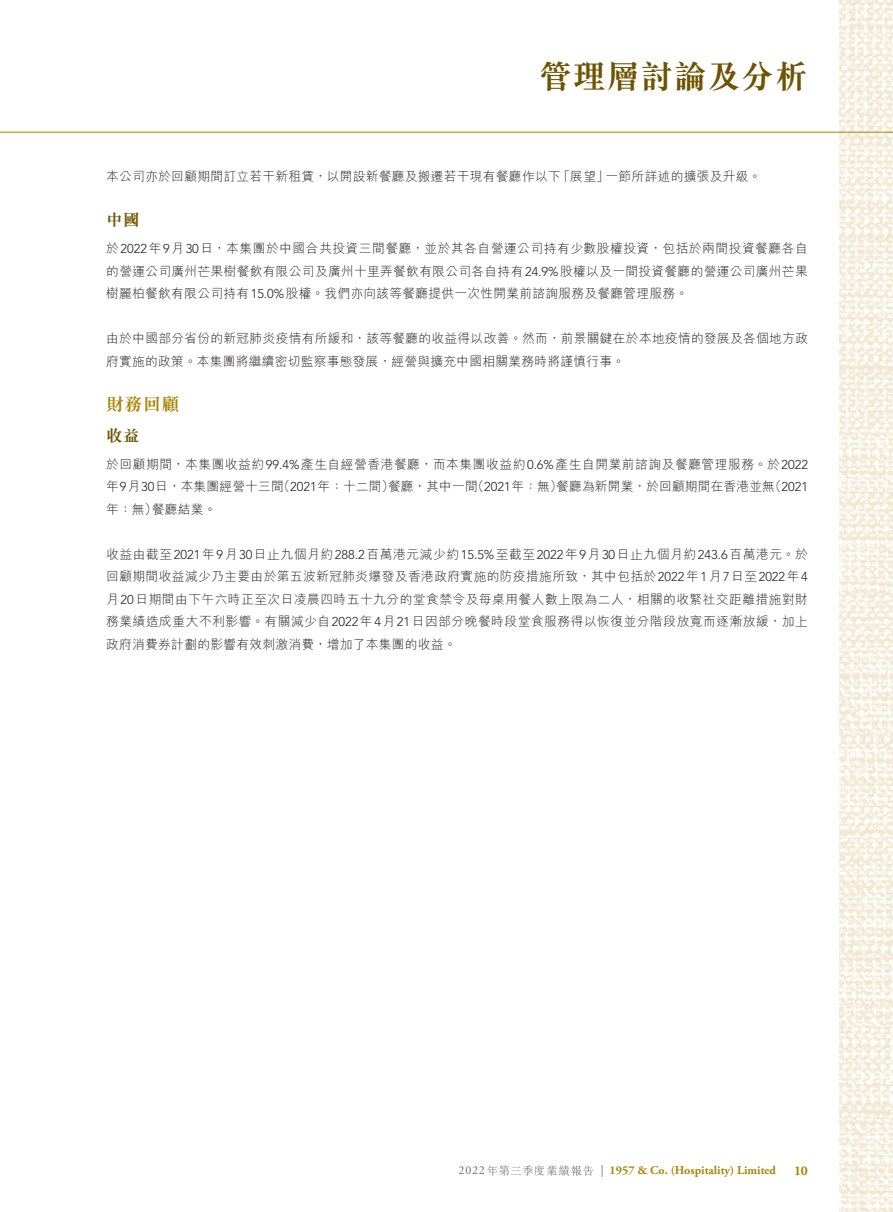
<style>
.page{position:relative;width:893px;height:1212px;background:#fff}
.page>*{position:absolute;margin:0;border:0;box-sizing:border-box;transform-origin:0 0}
.t1{font:700 33px "M Sung HK";letter-spacing:.02em;color:#6f5300}
._01_H1{font:700 18px "M Sung HK";color:#ad8504}
._02_H2{font:700 16.5px "M Sung HK";color:#6f5300}
.t2{font:700 13.5px "Adobe Garamond Pro";color:#ad8504}
._00_txt{font:300 12.75px/22.5px "M Hei HK";letter-spacing:.02em;color:#231f20;text-align:justify}
._00_txt-2{font:300 12.75px/22.5px "M Hei HK";letter-spacing:.04em;color:#231f20;text-align:right}
.t3{font:700 12px "Adobe Garamond Pro";color:#ad8504}
.t4{font:12px "Adobe Garamond Pro";color:#6c6d70}
.t5{font:300 11.25px "M Sung HK";letter-spacing:.065em;color:#6c6d70}
.s1{font-family:"Avenir LT Std"}
.s2{font-family:"Adobe Garamond Pro";font-weight:400;font-size:12px}
</style>
<div class="page">
<img style="left:840px;top:0;width:53px;height:1212px">
<hr style="left:0;top:132px;width:893px;height:1px;background:#ad8504">
<p class="t1" style="left:539px;top:61px;width:270px">管理層討論及分析</p>
<p class="_00_txt" style="left:606px;top:165px;width:157px">一節所詳述的擴張及升級。</p>
<p class="_00_txt" style="left:106px;top:165px;width:456px">本公司亦於回顧期間訂立若干新租賃，以開設新餐廳及搬遷若干現有餐廳作以下</p>
<p class="_02_H2" style="left:106px;top:212px;width:35px">中國</p>
<p class="_00_txt" style="left:106px;top:237px;width:703px">於<span class="s1">2022</span>年<span class="s1">9</span>月<span class="s1">30</span>日，本集團於中國合共投資三間餐廳，並於其各自營運公司持有少數股權投資，包括於兩間投資餐廳各自的營運公司廣州芒果樹餐飲有限公司及廣州十里弄餐飲有限公司各自持有<span class="s1">24.9%</span>股權以及一間投資餐廳的營運公司廣州芒果樹麗柏餐飲有限公司持有<span class="s1">15.0%</span>股權。我們亦向該等餐廳提供一次性開業前諮詢服務及餐廳管理服務。</p>
<p class="_00_txt" style="left:106px;top:327px;width:703px">由於中國部分省份的新冠肺炎疫情有所緩和，該等餐廳的收益得以改善。然而，前景關鍵在於本地疫情的發展及各個地方政府實施的政策。本集團將繼續密切監察事態發展，經營與擴充中國相關業務時將謹慎行事。</p>
<p class="_01_H1" style="left:106px;top:395px;width:75px">財務回顧</p>
<p class="_02_H2" style="left:106px;top:427px;width:35px">收益</p>
<p class="_00_txt-2" style="left:106px;top:452px;width:703px">於回顧期間，本集團收益約<span class="s1">99.4%</span>產生自經營香港餐廳，而本集團收益約<span class="s1">0.6%</span>產生自開業前諮詢及餐廳管理服務。於<span class="s1">2022 </span>)<span class="s1">2021</span></p>
<p class="_00_txt" style="left:558px;top:165px;width:53px">「展望」</p>
<p class="_00_txt" style="left:277px;top:475px;width:118px">（<span class="s1">2021</span>年：十二間）</p>
<p class="_00_txt" style="left:471px;top:475px;width:93px">（<span class="s1">2021</span>年：無）</p>
<p class="_00_txt" style="left:388px;top:475px;width:91px">餐廳，其中一間</p>
<p class="_00_txt" style="left:556px;top:475px;width:220px">餐廳為新開業，於回顧期間在香港並無</p>
<p class="_00_txt" style="left:152px;top:475px;width:133px;text-indent:-46px">年 月<span class="s1">9 30</span>日，本集團經營十三間餐廳結業。</p>
<p class="_00_txt" style="left:106px;top:497px;width:52px">年：無）</p>
<p class="_00_txt" style="left:106px;top:542px;width:703px">收益由截至<span class="s1">2021</span>年<span class="s1">9</span>月<span class="s1">30</span>日止九個月約<span class="s1">288.2</span>百萬港元減少約<span class="s1">15.5%</span>至截至<span class="s1">2022</span>年<span class="s1">9</span>月<span class="s1">30</span>日止九個月約<span class="s1">243.6</span>百萬港元。於回顧期間收益減少乃主要由於第五波新冠肺炎爆發及香港政府實施的防疫措施所致，其中包括於<span class="s1">2022</span>年<span class="s1">1</span>月<span class="s1">7</span>日至<span class="s1">2022</span>年<span class="s1">4</span>月<span class="s1">20</span>日期間由下午六時正至次日凌晨四時五十九分的堂食禁令及每桌用餐人數上限為二人，相關的收緊社交距離措施對財務業績造成重大不利影響。有關減少自<span class="s1">2022</span>年<span class="s1">4</span>月<span class="s1">21</span>日因部分晚餐時段堂食服務得以恢復並分階段放寬而逐漸放緩，加上政府消費券計劃的影響有效刺激消費，增加了本集團的收益。</p>
<p class="t5" style="left:459px;top:1162px;width:137px"><span class="s2">2022</span>年第三季度業績報告</p>
<p class="t4" style="left:601px;top:1163px;width:4px">|</p>
<p class="t3" style="left:610px;top:1163px;width:168px">1957 &amp; Co (. Hospitality) Limited</p>
<p class="t2" style="left:794px;top:1163px;width:15px">10</p>
</div>
